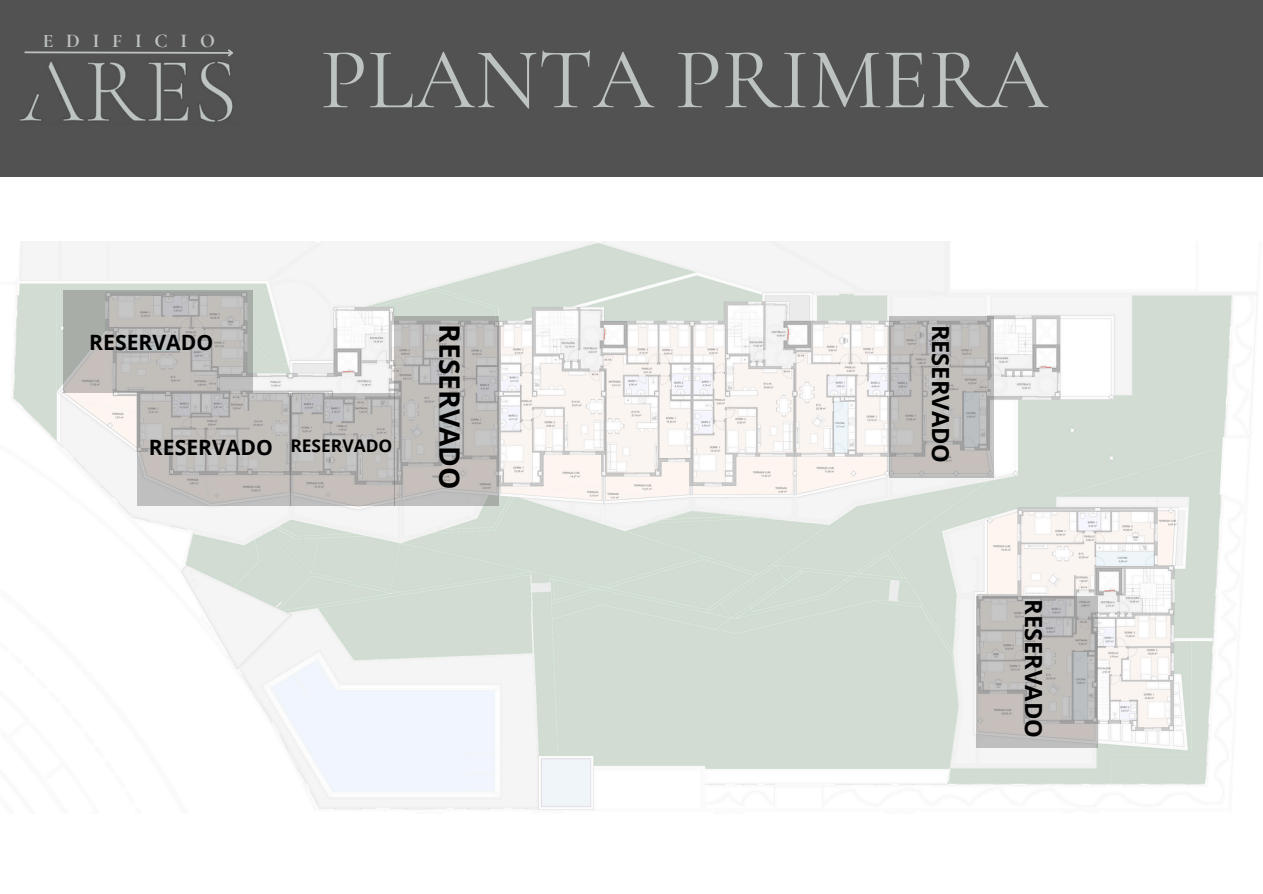
<style>
.page{position:relative;width:1263px;height:894px;background:#fff}
.page>*{position:absolute;margin:0;border:0;box-sizing:border-box;transform-origin:0 0}
.t1{font:87px "Cormorant Garamond";color:#bdc3c1}
.t2{font:700 28.2px "Open Sans";color:#000}
.t3{font:700 23.55px "Open Sans";color:#000}
.t4{font:700 21.15px "Open Sans";color:#000}
.t5{font:700 19.5px "Cormorant Garamond";letter-spacing:.655em;color:#bdc3c1}
.t6{font:700 17.4px "Open Sans";color:#000}
</style>
<div class="page">
<div style="left:0;top:0;width:1263px;height:893px;background:#535252"></div>
<div style="left:0;top:177px;width:1263px;height:716px;background:#fff"></div>
<svg style="left:24px;top:49px;width:209px;height:8px"></svg>
<img style="left:20px;top:61px;width:213px;height:61px">
<img style="left:2px;top:241px;width:1256px;height:569px">
<svg style="left:394px;top:316px;width:105px;height:189px;background:#bbb9b8"></svg>
<svg style="left:137px;top:393px;width:153px;height:112px;background:#bdbbb9"></svg>
<svg style="left:290px;top:393px;width:104px;height:112px;background:#bcbab8"></svg>
<svg style="left:889px;top:316px;width:104px;height:162px;background:#bbbab8"></svg>
<svg style="left:63px;top:290px;width:190px;height:103px;background:#b7b7b5"></svg>
<svg style="left:976px;top:596px;width:122px;height:151px;background:#bcbab8"></svg>
<h1 class="t5" style="left:43px;top:29px;width:174px">EDIFICIO</h1>
<h2 class="t1" style="left:320px;top:27px;width:730px">PLANTA PRIMERA</h2>
<h4 class="t4" style="left:89px;top:327px;width:125px">RESERVADO</h4>
<h5 class="t4" style="left:149px;top:432px;width:125px">RESERVADO</h5>
<h3 class="t6" style="left:290px;top:433px;width:104px">RESERVADO</h3>
<h5 class="t2" style="left:470px;top:324px;width:167px;rotate:90deg">RESERVADO</h5>
<p class="t3" style="left:957px;top:324px;width:140px;rotate:90deg">RESERVADO</p>
<h4 class="t3" style="left:1050px;top:599px;width:140px;rotate:90deg">RESERVADO</h4>
</div>
